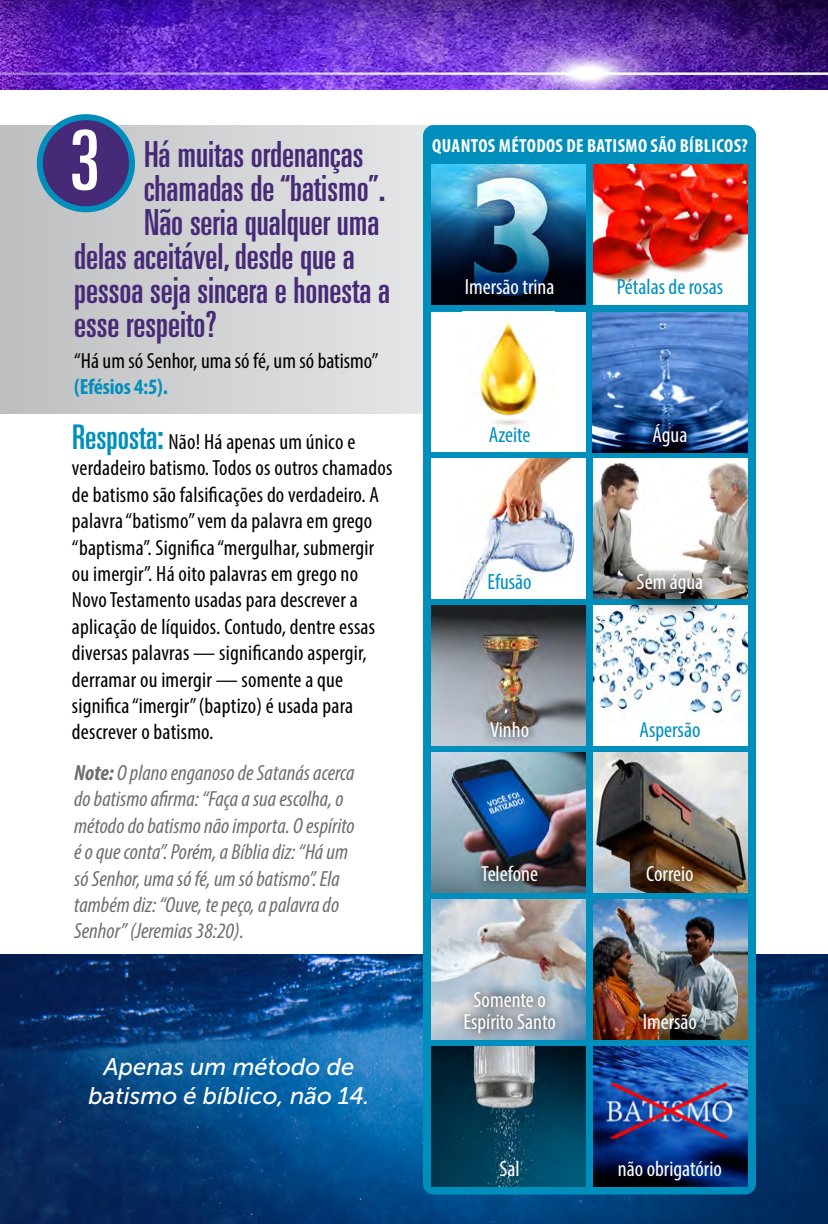
<style>
.page{position:relative;width:828px;height:1224px;background:#fff}
.page>*{position:absolute;margin:0;border:0;box-sizing:border-box;transform-origin:0 0}
.t1{font:ultra-condensed 83px "Univers";color:#fff}
.t2{font:ultra-condensed 36px "Univers";color:#472a77}
.t3{font:italic 24px/28.8px "Museo Sans 500";color:#fff;text-align:center}
.t4{font:condensed 22px/26.4px "Myriad Pro";letter-spacing:.01em;color:#000}
.t5{font:italic condensed 22px/26.4px "Myriad Pro";color:#6d6e71}
.t6{font:condensed 22px/22px "Myriad Pro";color:#fff;text-align:center}
.t7{font:condensed 22px "Myriad Pro";color:#008fbc}
.t8{font:700 condensed 22px "Myriad Pro";letter-spacing:-.01em;color:#008fbc}
.t9{font:700 condensed 19px "Myriad Pro";letter-spacing:.02em;color:#fff}
.s1{font-family:"Univers";font-stretch:ultra-condensed;font-size:34px;color:#008fbc}
.s2{font-weight:700}
</style>
<div class="page">
<img style="left:0;top:955px;width:828px;height:269px">
<svg style="left:0;top:125px;width:431px;height:289px;background:#d0d2d4"></svg>
<div style="left:40px;top:117px;width:92px;height:92px;background:#472a77;border-radius:50%"></div>
<div style="left:37px;top:114px;width:98px;height:98px;border:6px solid #008fbc;border-radius:50%"></div>
<img style="left:0;top:0;width:828px;height:90px">
<div style="left:423px;top:125px;width:333px;height:1070px;background:#008fbc;border-radius:11px"></div>
<img style="left:593px;top:313px;width:154px;height:139px">
<img style="left:593px;top:165px;width:155px;height:140px">
<img style="left:431px;top:165px;width:155px;height:140px">
<img style="left:593px;top:459px;width:155px;height:140px">
<img style="left:431px;top:459px;width:155px;height:140px">
<img style="left:593px;top:753px;width:155px;height:140px">
<img style="left:431px;top:753px;width:155px;height:140px">
<div style="left:431px;top:312px;width:155px;height:140px;background:#fff"></div>
<img style="left:478px;top:322px;width:60px;height:103px">
<div style="left:593px;top:606px;width:155px;height:140px;background:#fff"></div>
<img style="left:593px;top:607px;width:155px;height:116px">
<img style="left:431px;top:606px;width:155px;height:140px">
<img style="left:593px;top:900px;width:155px;height:140px">
<img style="left:431px;top:900px;width:155px;height:140px">
<img style="left:593px;top:1047px;width:155px;height:139px">
<img style="left:431px;top:1047px;width:155px;height:140px">
<svg style="left:472px;top:855px;width:76px;height:37px;background:#4c5056"></svg>
<svg style="left:480px;top:711px;width:60px;height:35px;background:#89888a"></svg>
<svg style="left:453px;top:981px;width:113px;height:59px;background:#9fadb9"></svg>
<img style="left:618px;top:564px;width:103px;height:57px">
<svg style="left:636px;top:855px;width:68px;height:37px;background:#59391b"></svg>
<h1 class="t1" style="left:69px;top:113px;width:32px">3</h1>
<p class="t9" style="left:432px;top:134px;width:317px">QUANTOS MÉTODOS DE BATISMO SÃO BÍBLICOS?</p>
<h2 class="t2" style="left:144px;top:134px;width:221px">Há muitas ordenanças</h2>
<h2 class="t2" style="left:144px;top:168px;width:243px">chamadas de “batismo”.</h2>
<h2 class="t2" style="left:144px;top:202px;width:237px">Não seria qualquer uma</h2>
<h2 class="t2" style="left:74px;top:236px;width:282px">delas aceitável, desde que a</h2>
<h2 class="t2" style="left:74px;top:270px;width:318px">pessoa seja sincera e honesta a</h2>
<h2 class="t2" style="left:74px;top:304px;width:144px">esse respeito?</h2>
<p class="t4" style="left:74px;top:347px;width:306px">“Há um só Senhor, uma só fé, um só batismo”</p>
<p class="t8" style="left:74px;top:373px;width:95px">(Efésios 4:5).</p>
<p class="t7" style="left:617px;top:274px;width:108px">Pétalas de rosas</p>
<p class="t6" style="left:465px;top:276px;width:91px">Imersão trina</p>
<p class="t4" style="left:72px;top:428px;width:322px"><span class="s1">Resposta:</span> Não! Há apenas um único e verdadeiro batismo. Todos os outros chamados de batismo são falsificações do verdadeiro. A palavra “batismo” vem da palavra em grego “baptisma”. Significa “mergulhar, submergir ou imergir”. Há oito palavras em grego no Novo Testamento usadas para descrever a aplicação de líquidos. Contudo, dentre essas diversas palavras — significando aspergir, derramar ou imergir — somente a que significa “imergir” (baptizo) é usada para descrever o batismo.</p>
<p class="t5" style="left:74px;top:759px;width:282px"><span class="s2">Note:</span> O plano enganoso de Satanás acerca do batismo afirma: “Faça a sua escolha, o método do batismo não importa. O espírito é o que conta”. Porém, a Bíblia diz: “Há um só Senhor, uma só fé, um só batismo”. Ela também diz: “Ouve, te peço, a palavra do Senhor” (Jeremias 38:20).</p>
<p class="t3" style="left:89px;top:1053px;width:283px">Apenas um método de batismo é bíblico, não 14.</p>
<p class="t7" style="left:489px;top:422px;width:43px">Azeite</p>
<p class="t6" style="left:652px;top:424px;width:36px">Água</p>
<p class="t7" style="left:488px;top:568px;width:46px">Efusão</p>
<p class="t6" style="left:637px;top:570px;width:68px">Sem água</p>
<p class="t6" style="left:490px;top:718px;width:41px">Vinho</p>
<p class="t7" style="left:639px;top:716px;width:63px">Aspersão</p>
<p class="t6" style="left:481px;top:863px;width:58px">Telefone</p>
<p class="t6" style="left:646px;top:863px;width:49px">Correio</p>
<p class="t6" style="left:463px;top:988px;width:94px">Somente o<br>Espírito Santo</p>
<p class="t6" style="left:643px;top:1011px;width:56px">Imersão</p>
<p class="t6" style="left:500px;top:1157px;width:22px">Sal</p>
<p class="t6" style="left:618px;top:1157px;width:105px">não obrigatório</p>
</div>
